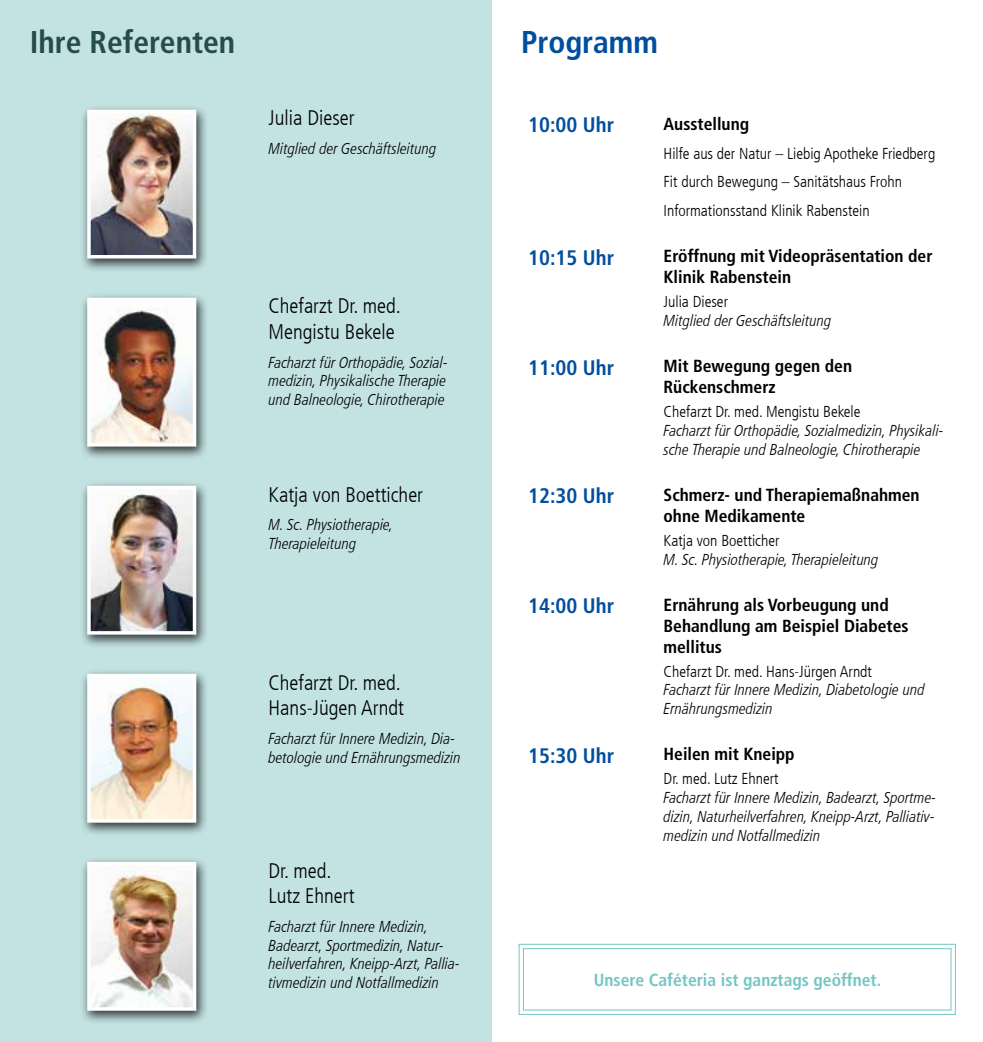
<style>
.page{position:relative;width:983px;height:1042px;background:#fff}
.page>*{position:absolute;margin:0;border:0;box-sizing:border-box;transform-origin:0 0}
.t1{font:700 condensed 31.5px "Frutiger LT Com";color:#264d4b}
.t2{font:700 condensed 31.5px "Frutiger LT Com";color:#004e9e}
.t3{font:300 condensed 21px/25.2px "Frutiger LT Com";color:#000}
.t4{font:700 condensed 21px "Frutiger LT Com";color:#004e9e}
.t5{font:700 condensed 17.5px/21px "Frutiger LT Com";color:#000}
.t6{font:700 condensed 17.5px "Frutiger LT Com";color:#74c6c3}
.t7{font:italic 300 condensed 15.75px/18.9px "Frutiger LT Com";color:#000}
.t8{font:300 condensed 15.75px/28.9px "Frutiger LT Com";color:#000}
</style>
<div class="page">
<div style="left:0;top:0;width:491px;height:1042px;background:#c3e3e2"></div>
<svg style="left:518px;top:943px;width:438px;height:72px"></svg>
<div style="left:523px;top:948px;width:428px;height:62px;border:1px solid #74c6c3"></div>
<div style="left:80px;top:104px;width:128px;height:169px;background:#000;opacity:.75"></div>
<img style="left:92px;top:115px;width:99px;height:138px">
<div style="left:87px;top:110px;width:109px;height:148px;border:4px solid #fff"></div>
<div style="left:80px;top:292px;width:128px;height:169px;background:#000;opacity:.75"></div>
<img style="left:92px;top:303px;width:99px;height:138px">
<div style="left:87px;top:298px;width:109px;height:148px;border:4px solid #fff"></div>
<div style="left:80px;top:480px;width:128px;height:169px;background:#000;opacity:.75"></div>
<img style="left:92px;top:491px;width:99px;height:138px">
<div style="left:87px;top:486px;width:109px;height:148px;border:4px solid #fff"></div>
<div style="left:80px;top:668px;width:128px;height:169px;background:#000;opacity:.75"></div>
<img style="left:92px;top:679px;width:99px;height:138px">
<div style="left:87px;top:674px;width:109px;height:148px;border:4px solid #fff"></div>
<div style="left:80px;top:856px;width:128px;height:169px;background:#000;opacity:.75"></div>
<img style="left:92px;top:867px;width:99px;height:138px">
<div style="left:87px;top:862px;width:109px;height:148px;border:4px solid #fff"></div>
<h1 class="t1" style="left:30px;top:24px;width:207px">Ihre Referenten</h1>
<h2 class="t3" style="left:268px;top:106px;width:87px">Julia Dieser</h2>
<p class="t7" style="left:268px;top:139px;width:169px">Mitglied der Geschäftsleitung</p>
<h2 class="t3" style="left:268px;top:294px;width:134px">Chefarzt Dr. med.<br>Mengistu Bekele</h2>
<p class="t7" style="left:268px;top:353px;width:181px;text-align:justify">Facharzt für Orthopädie, Sozial&shy;medizin, Physikalische Therapie und Balneologie, Chirotherapie</p>
<h2 class="t3" style="left:268px;top:482px;width:156px">Katja von Boetticher</h2>
<p class="t7" style="left:268px;top:515px;width:126px">M. Sc. Physiotherapie,<br>Therapieleitung</p>
<h2 class="t3" style="left:268px;top:670px;width:137px">Chefarzt Dr. med.<br>Hans-Jügen Arndt</h2>
<p class="t7" style="left:268px;top:729px;width:193px">Facharzt für Innere Medizin, Dia&shy;betologie und Ernährungsmedizin</p>
<h2 class="t3" style="left:268px;top:858px;width:87px">Dr. med.<br>Lutz Ehnert</h2>
<p class="t7" style="left:268px;top:917px;width:193px">Facharzt für Innere Medizin, Badearzt, Sportmedizin, Natur&shy;heilverfahren, Kneipp-Arzt, Pallia&shy;tivmedizin und Notfallmedizin</p>
<h1 class="t2" style="left:521px;top:24px;width:138px">Programm</h1>
<h2 class="t4" style="left:528px;top:113px;width:87px">10:00 Uhr</h2>
<p class="t5" style="left:663px;top:113px;width:87px">Ausstellung</p>
<p class="t8" style="left:663px;top:139px;width:273px">Hilfe aus der Natur – Liebig Apotheke Friedberg<br>Fit durch Bewegung – Sanitätshaus Frohn<br>Informationsstand Klinik Rabenstein</p>
<h2 class="t4" style="left:528px;top:245px;width:87px">10:15 Uhr</h2>
<p class="t5" style="left:663px;top:246px;width:270px">Eröffnung mit Videopräsentation der<br>Klinik Rabenstein</p>
<p class="t8" style="left:663px;top:287px;width:66px">Julia Dieser</p>
<p class="t7" style="left:663px;top:311px;width:169px">Mitglied der Geschäftsleitung</p>
<h2 class="t4" style="left:528px;top:355px;width:87px">11:00 Uhr</h2>
<p class="t5" style="left:663px;top:355px;width:190px">Mit Bewegung gegen den<br>Rückenschmerz</p>
<p class="t8" style="left:663px;top:397px;width:198px">Chefarzt Dr. med. Mengistu Bekele</p>
<p class="t7" style="left:663px;top:421px;width:281px">Facharzt für Orthopädie, Sozialmedizin, Physikali&shy;sche Therapie und Balneologie, Chirotherapie</p>
<h2 class="t4" style="left:528px;top:484px;width:87px">12:30 Uhr</h2>
<p class="t5" style="left:663px;top:484px;width:257px">Schmerz- und Therapiemaßnahmen ohne Medikamente</p>
<p class="t8" style="left:663px;top:526px;width:117px">Katja von Boetticher</p>
<p class="t7" style="left:663px;top:550px;width:216px">M. Sc. Physiotherapie, Therapieleitung</p>
<h2 class="t4" style="left:528px;top:593px;width:87px">14:00 Uhr</h2>
<p class="t5" style="left:663px;top:594px;width:246px">Ernährung als Vorbeugung und<br>Behandlung am Beispiel Diabetes mellitus</p>
<p class="t8" style="left:663px;top:657px;width:210px">Chefarzt Dr. med. Hans-Jürgen Arndt</p>
<p class="t7" style="left:663px;top:681px;width:262px">Facharzt für Innere Medizin, Diabetologie und<br>Ernährungsmedizin</p>
<h2 class="t4" style="left:528px;top:743px;width:87px">15:30 Uhr</h2>
<p class="t5" style="left:663px;top:744px;width:133px">Heilen mit Kneipp</p>
<p class="t8" style="left:663px;top:764px;width:116px">Dr. med. Lutz Ehnert</p>
<p class="t7" style="left:663px;top:788px;width:274px;text-align:justify">Facharzt für Innere Medizin, Badearzt, Sportme&shy;dizin, Naturheilverfahren, Kneipp-Arzt, Palliativ&shy;medizin und Notfallmedizin</p>
<p class="t6" style="left:593px;top:969px;width:289px">Unsere Caféteria ist ganztags geöffnet.</p>
</div>
